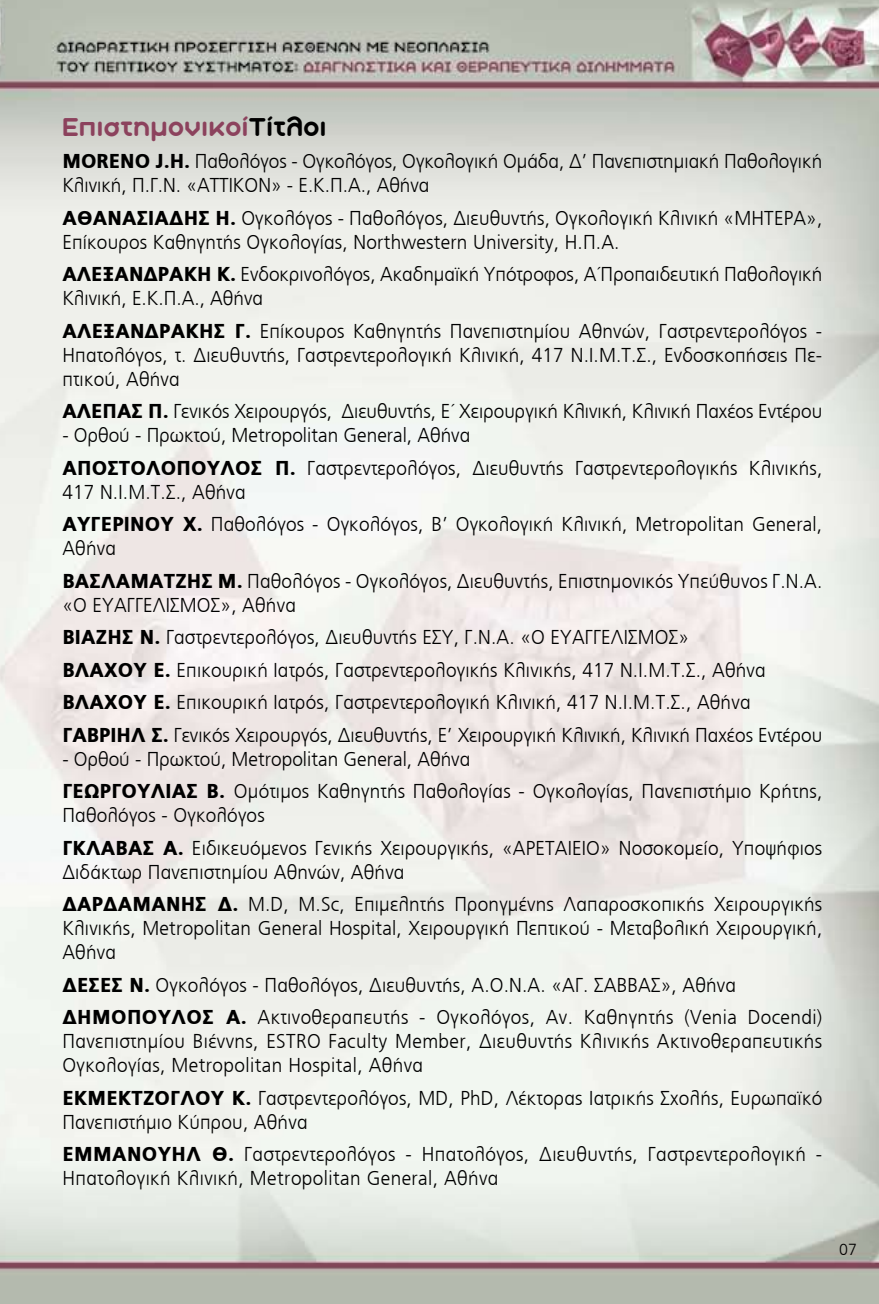
<style>
.page{position:relative;width:879px;height:1304px;background:#fff}
.page>*{position:absolute;margin:0;border:0;box-sizing:border-box;transform-origin:0 0}
.t1{font:28px "Aka Acid GR Soft Ice Cream";letter-spacing:.04em;color:#8c425d}
.t2{font:300 20px/32.4px "PF Catalog";letter-spacing:.01em;color:#000;scale:.95 1}
.t3{font:300 16px "PF Catalog";color:#000}
.s1{color:#000}
.s2{font-weight:900}
</style>
<div class="page">
<img style="left:0;top:0;width:879px;height:1304px">
<h1 class="t1" style="left:62px;top:112px;width:265px">Επιστημονικοί<span class="s1">Τίτλοι</span></h1>
<p class="t2" style="left:62px;top:150px;width:801px;line-height:24px"><span class="s2">MORENO J.H.</span> Παθολόγος - Ογκολόγος, Ογκολογική Ομάδα, Δ’ Πανεπιστημιακή Παθολογική<br>Κλινική, Π.Γ.Ν. «ΑΤΤΙΚΟΝ» - Ε.Κ.Π.Α., Αθήνα</p>
<p class="t2" style="left:62px;top:206px;width:801px;line-height:24px"><span class="s2">ΑΘΑΝΑΣΙΑΔΗΣ Η.</span> Ογκολόγος - Παθολόγος, Διευθυντής, Ογκολογική Κλινική «ΜΗΤΕΡΑ»,<br>Επίκουρος Καθηγητής Ογκολογίας, Northwestern University, Η.Π.Α.</p>
<p class="t2" style="left:62px;top:263px;width:801px;line-height:24px"><span class="s2">ΑΛΕΞΑΝΔΡΑΚΗ Κ.</span> Ενδοκρινολόγος, Ακαδημαϊκή Υπότροφος, Α΄Προπαιδευτική Παθολογική<br>Κλινική, Ε.Κ.Π.Α., Αθήνα</p>
<p class="t2" style="left:62px;top:319px;width:801px;line-height:24px;text-align:justify"><span class="s2">ΑΛΕΞΑΝΔΡΑΚΗΣ Γ.</span> Επίκουρος Καθηγητής Πανεπιστημίου Αθηνών, Γαστρεντερολόγος - Ηπατολόγος, τ. Διευθυντής, Γαστρεντερολογική Κλινική, 417 Ν.Ι.Μ.Τ.Σ., Ενδοσκοπήσεις Πε&shy;πτικού, Αθήνα</p>
<p class="t2" style="left:62px;top:395px;width:801px"><span class="s2">ΑΛΕΠΑΣ Π.</span> Γενικός Χειρουργός, Διευθυντής, Ε΄ Χειρουργική Κλινική, Κλινική Παχέος Εντέρου</p>
<p class="t2" style="left:62px;top:419px;width:801px">- Ορθού - Πρωκτού, Metropolitan General, Αθήνα<br><span class="s2">ΑΠΟΣΤΟΛΟΠΟΥΛΟΣ Π.</span> Γαστρεντερολόγος, Διευθυντής Γαστρεντερολογικής Κλινικής,</p>
<p class="t2" style="left:62px;top:476px;width:801px">417 Ν.Ι.Μ.Τ.Σ., Αθήνα<br><span class="s2">ΑΥΓΕΡΙΝΟΥ Χ.</span> Παθολόγος - Ογκολόγος, B’ Ογκολογική Κλινική, Metropolitan General,</p>
<p class="t2" style="left:62px;top:532px;width:801px">Αθήνα<br><span class="s2">ΒΑΣΛΑΜΑΤΖΗΣ Μ.</span> Παθολόγος - Ογκολόγος, Διευθυντής, Επιστημονικός Υπεύθυνος Γ.Ν.Α.</p>
<p class="t2" style="left:62px;top:589px;width:801px">«Ο ΕΥΑΓΓΕΛΙΣΜΟΣ», Αθήνα<br><span class="s2">ΒΙΑΖΗΣ Ν.</span> Γαστρεντερολόγος, Διευθυντής ΕΣΥ, Γ.Ν.Α. «Ο ΕΥΑΓΓΕΛΙΣΜΟΣ»<br><span class="s2">ΒΛΑΧΟΥ Ε.</span> Επικουρική Ιατρός, Γαστρεντερολογικής Κλινικής, 417 Ν.Ι.Μ.Τ.Σ., Αθήνα <span class="s2">ΒΛΑΧΟΥ Ε.</span> Επικουρική Ιατρός, Γαστρεντερολογική Κλινική, 417 Ν.Ι.Μ.Τ.Σ., Αθήνα <span class="s2">ΓΑΒΡΙΗΛ Σ.</span> Γενικός Χειρουργός, Διευθυντής, Ε’ Χειρουργική Κλινική, Κλινική Παχέος Εντέρου</p>
<p class="t2" style="left:62px;top:743px;width:801px">- Ορθού - Πρωκτού, Metropolitan General, Αθήνα<br><span class="s2">ΓΕΩΡΓΟΥΛΙΑΣ Β.</span> Ομότιμος Καθηγητής Παθολογίας - Ογκολογίας, Πανεπιστήμιο Κρήτης,</p>
<p class="t2" style="left:62px;top:799px;width:801px">Παθολόγος - Ογκολόγος<br><span class="s2">ΓΚΛΑΒΑΣ Α.</span> Ειδικευόμενος Γενικής Χειρουργικής, «ΑΡΕΤΑΙΕΙΟ» Νοσοκομείο, Υποψήφιος</p>
<p class="t2" style="left:62px;top:856px;width:801px">Διδάκτωρ Πανεπιστημίου Αθηνών, Αθήνα<br><span class="s2">ΔΑΡΔΑΜΑΝΗΣ Δ.</span> M.D, M.Sc, Επιμελητής Προηγμένης Λαπαροσκοπικής Χειρουργικής</p>
<p class="t2" style="left:62px;top:917px;width:801px;line-height:24px">Κλινικής, Μetropolitan General Hospital, Χειρουργική Πεπτικού - Μεταβολική Χειρουργική,<br>Αθήνα</p>
<p class="t2" style="left:62px;top:969px;width:801px"><span class="s2">ΔΕΣΕΣ Ν.</span> Ογκολόγος - Παθολόγος, Διευθυντής, Α.Ο.Ν.Α. «ΑΓ. ΣΑΒΒΑΣ», Αθήνα<br><span class="s2">ΔΗΜΟΠΟΥΛΟΣ Α.</span> Ακτινοθεραπευτής - Ογκολόγος, Αν. Καθηγητής (Venia Docendi)</p>
<p class="t2" style="left:62px;top:1030px;width:801px;line-height:24px">Πανεπιστημίου Βιέννης, ESTRO Faculty Member, Διευθυντής Κλινικής Ακτινοθεραπευτικής<br>Ογκολογίας, Metropolitan Hospital, Αθήνα</p>
<p class="t2" style="left:62px;top:1086px;width:801px;line-height:24px"><span class="s2">ΕΚΜΕΚΤΖΟΓΛΟΥ Κ.</span> Γαστρεντερολόγος, MD, PhD, Λέκτορας Ιατρικής Σχολής, Ευρωπαϊκό<br>Πανεπιστήμιο Κύπρου, Αθήνα</p>
<p class="t2" style="left:62px;top:1143px;width:801px;line-height:24px"><span class="s2">ΕΜΜΑΝΟΥΗΛ Θ.</span> Γαστρεντερολόγος - Ηπατολόγος, Διευθυντής, Γαστρεντερολογική -<br>Ηπατολογική Κλινική, Metropolitan General, Αθήνα</p>
<p class="t3" style="left:839px;top:1241px;width:19px">07</p>
</div>
